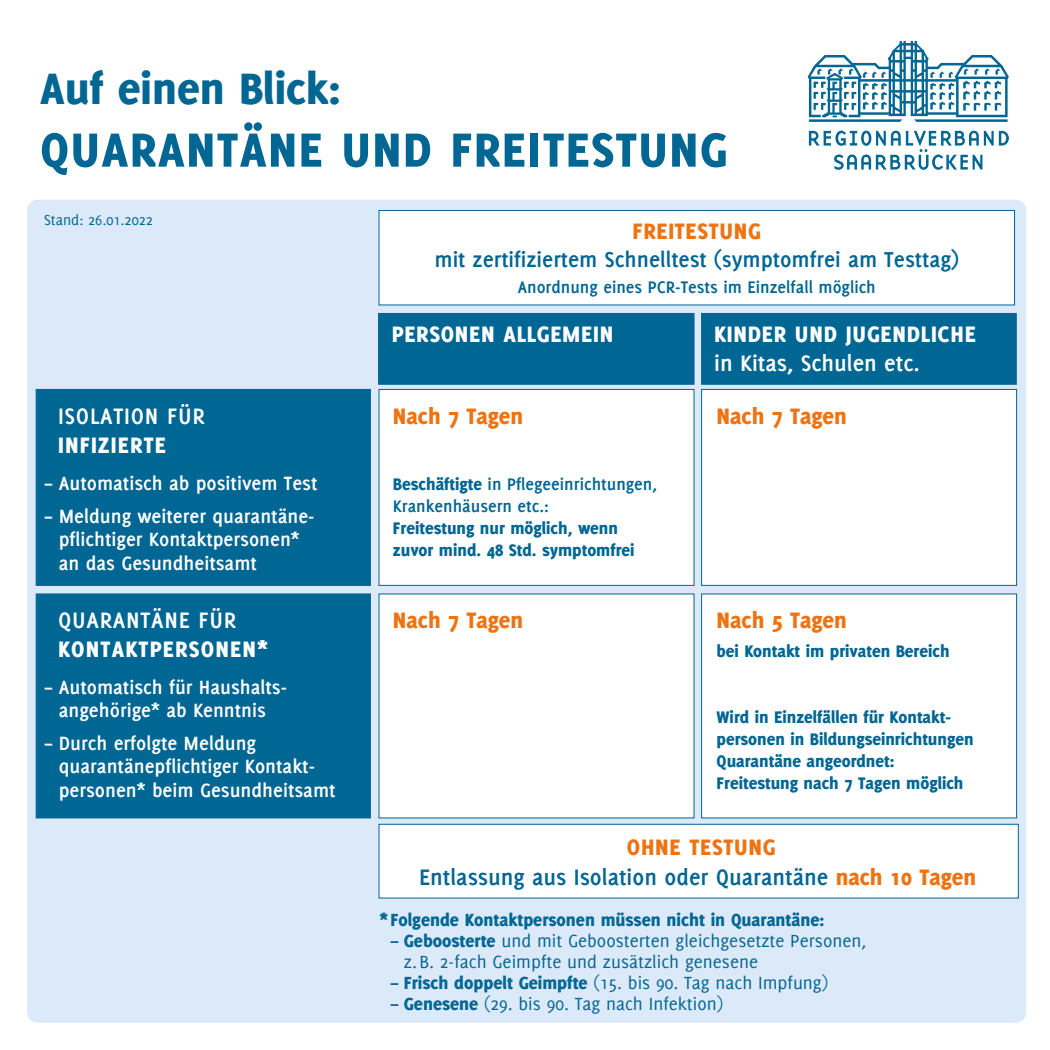
<style>
.page{position:relative;width:1050px;height:1050px;background:#fff}
.page>*{position:absolute;margin:0;border:0;box-sizing:border-box;transform-origin:0 0}
.t1{font:800 52.5px "Delicious";letter-spacing:.03em;color:#006693}
.t2{font:800 48.12px "Delicious";color:#006693}
.t3{font:700 24.5px/29.4px "Delicious";color:#006693;text-align:center}
.t4{font:800 24.5px "Delicious";color:#ee7312}
.t5{font:800 24.5px "Delicious";letter-spacing:.03em;color:#fff}
.t6{font:800 24.5px "Delicious";letter-spacing:.05em;color:#fff}
.t7{font:700 24.5px "Delicious";letter-spacing:.03em;color:#fff}
.t8{font:700 24.5px "Delicious";color:#fff}
.t9{font:800 24.5px "Delicious";letter-spacing:.03em;color:#ee7312}
.t10{font:700 23.62px "Delicious";color:#006693}
.t11{font:700 21px/23.6px "Delicious";color:#fff}
.t12{font:19.25px/21px "Delicious";color:#006693}
.t13{font:800 19.25px "Delicious";color:#006693}
.t14{font:800 18.38px/22.1px "Delicious";color:#006693}
.t15{font:700 18.38px/22.1px "Delicious";color:#006693}
.t16{font:15.75px "Delicious";color:#006693}
.s1{font-weight:800}
.s2{font-weight:800;color:#ee7312}
</style>
<div class="page">
<div style="left:27px;top:200px;width:999px;height:823px;background:#dce9f8;border-radius:10px"></div>
<div style="left:379px;top:210px;width:636px;height:95px;background:#fff;border:1px solid #006693"></div>
<div style="left:701px;top:389px;width:316px;height:197px;background:#fff;border:1px solid #006693"></div>
<div style="left:701px;top:594px;width:316px;height:224px;background:#fff;border:1px solid #006693"></div>
<div style="left:379px;top:389px;width:315px;height:197px;background:#fff;border:1px solid #006693"></div>
<div style="left:379px;top:594px;width:315px;height:224px;background:#fff"></div>
<div style="left:379px;top:824px;width:640px;height:75px;background:#fff;border:1px solid #006693"></div>
<div style="left:36px;top:389px;width:335px;height:197px;background:#006693;border:1px solid #006693"></div>
<div style="left:36px;top:594px;width:335px;height:224px;background:#006693"></div>
<svg style="left:808px;top:41px;width:201px;height:81px"></svg>
<svg style="left:809px;top:131px;width:200px;height:39px"></svg>
<div style="left:378px;top:313px;width:316px;height:72px;background:#006693;border:1px solid #006693"></div>
<div style="left:701px;top:313px;width:316px;height:72px;background:#006693;border:1px solid #006693"></div>
<h2 class="t2" style="left:40px;top:61px;width:302px">Auf einen Blick:</h2>
<h1 class="t1" style="left:40px;top:119px;width:689px">QUARANTÄNE UND FREITESTUNG</h1>
<p class="t16" style="left:44px;top:211px;width:110px">Stand: 26.01.2022</p>
<p class="t9" style="left:633px;top:217px;width:130px">FREITESTUNG</p>
<p class="t10" style="left:434px;top:246px;width:526px">mit zertifiziertem Schnelltest (symptomfrei am Testtag)</p>
<p class="t15" style="left:518px;top:276px;width:360px">Anordnung eines PCR-Tests im Einzelfall möglich</p>
<p class="t7" style="left:58px;top:402px;width:148px">ISOLATION FÜR</p>
<p class="t6" style="left:58px;top:431px;width:109px">INFIZIERTE</p>
<p class="t11" style="left:45px;top:471px;width:274px">– Automatisch ab positivem Test</p>
<p class="t11" style="left:59px;top:504px;width:257px;text-indent:-14px">– Meldung weiterer quarantäne&shy;pflichtiger Kontaktpersonen* an das Gesundheitsamt</p>
<p class="t7" style="left:58px;top:606px;width:180px">QUARANTÄNE FÜR</p>
<p class="t6" style="left:58px;top:635px;width:211px">KONTAKTPERSONEN*</p>
<p class="t11" style="left:45px;top:675px;width:244px;text-align:center">– Automatisch für Haushalts&shy;angehörige* ab Kenntnis</p>
<p class="t11" style="left:59px;top:731px;width:278px;text-indent:-14px">– Durch erfolgte Meldung quarantänepflichtiger Kontakt&shy;personen* beim Gesundheitsamt</p>
<p class="t5" style="left:392px;top:320px;width:223px">PERSONEN ALLGEMEIN</p>
<p class="t5" style="left:714px;top:320px;width:263px">KINDER UND JUGENDLICHE</p>
<p class="t8" style="left:714px;top:349px;width:207px">in Kitas, Schulen etc.</p>
<p class="t4" style="left:393px;top:402px;width:132px">Nach 7 Tagen</p>
<p class="t15" style="left:393px;top:473px;width:266px"><span class="s1">Beschäftigte</span> in Pflegeeinrichtungen,<br>Krankenhäusern etc.:</p>
<p class="t14" style="left:393px;top:517px;width:243px">Freitestung nur möglich, wenn zuvor mind. 48 Std. symptomfrei</p>
<p class="t4" style="left:393px;top:605px;width:132px">Nach 7 Tagen</p>
<p class="t4" style="left:717px;top:402px;width:132px">Nach 7 Tagen</p>
<p class="t4" style="left:717px;top:605px;width:132px">Nach 5 Tagen</p>
<p class="t14" style="left:717px;top:640px;width:235px">bei Kontakt im privaten Bereich</p>
<p class="t14" style="left:717px;top:706px;width:258px">Wird in Einzelfällen für Kontakt&shy;personen in Bildungseinrichtungen<br>Quarantäne angeordnet:<br>Freitestung nach 7 Tagen möglich</p>
<p class="t3" style="left:419px;top:832px;width:559px"><span class="s2">OHNE TESTUNG<br></span>Entlassung aus Isolation oder Quarantäne <span class="s2">nach 10 Tagen</span></p>
<p class="t13" style="left:380px;top:908px;width:446px">* Folgende Kontaktpersonen müssen nicht in Quarantäne:</p>
<p class="t12" style="left:404px;top:930px;width:464px;text-indent:-13px"><span class="s1">– Geboosterte</span> und mit Geboosterten gleichgesetzte Personen, z.B. 2-fach Geimpfte und zusätzlich genesene</p>
<p class="t12" style="left:391px;top:972px;width:439px"><span class="s1">– Frisch doppelt Geimpfte</span> (15. bis 90. Tag nach Impfung)</p>
<p class="t12" style="left:391px;top:993px;width:334px"><span class="s1">– Genesene</span> (29. bis 90. Tag nach Infektion)</p>
</div>
